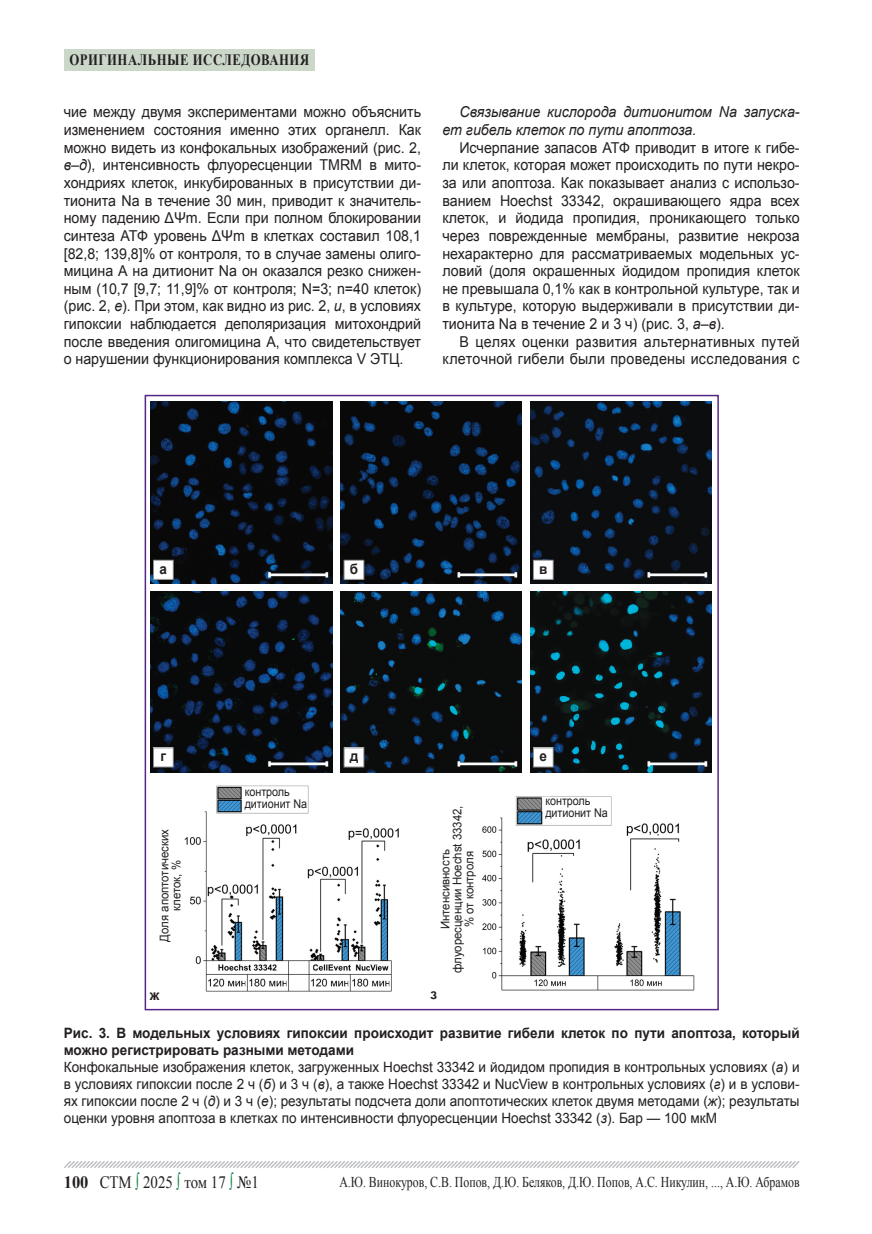
<style>
.page{position:relative;width:872px;height:1234px;background:#fff}
.page>*{position:absolute;margin:0;border:0;box-sizing:border-box;transform-origin:0 0}
.t1{font:17.4px "Times New Roman";color:#231f20;scale:.86 1}
.t2{font:700 15.75px "Times New Roman";letter-spacing:.04em;color:#231f20;scale:.81 1}
.t3{font:15px/17.7px "Arial";color:#231f20;text-align:justify;scale:.95 1}
.t4{font:15px "Times New Roman";color:#231f20;scale:.79 1}
.t5{font:italic 15px/17.7px "Arial";color:#231f20;scale:.95 1}
.t6{font:14.25px/17.1px "Arial";color:#231f20;scale:.95 1}
.t7{font:700 14.25px "Arial";color:#231f20;scale:.95 1}
.t8{font:12px/12px "Arial";color:#231f20;text-align:center;scale:.95 1}
.t9{font:12px/12px "Arial";color:#231f20;scale:.9 1}
.s1{font-style:italic}
.s2{font-weight:700}
.s3{color:#127c43}
</style>
<div class="page">
<svg style="left:64px;top:1161px;width:736px;height:7px"></svg>
<div style="left:64px;top:49px;width:251px;height:21px;background:#cbd8c9"></div>
<img style="left:151px;top:402px;width:181px;height:181px">
<img style="left:340px;top:402px;width:182px;height:181px">
<img style="left:530px;top:402px;width:181px;height:181px">
<img style="left:151px;top:591px;width:181px;height:181px">
<img style="left:340px;top:591px;width:182px;height:181px">
<img style="left:530px;top:591px;width:181px;height:181px">
<img style="left:184px;top:785px;width:215px;height:207px">
<img style="left:482px;top:796px;width:213px;height:195px">
<div style="left:153px;top:560px;width:20px;height:19px;background:#fff"></div>
<div style="left:153px;top:559px;width:21px;height:20px;border:1px solid #8b8d90"></div>
<div style="left:344px;top:560px;width:20px;height:19px;background:#fff"></div>
<div style="left:344px;top:559px;width:20px;height:20px;border:1px solid #8b8d90"></div>
<div style="left:533px;top:560px;width:20px;height:19px;background:#fff"></div>
<div style="left:533px;top:559px;width:20px;height:20px;border:1px solid #8b8d90"></div>
<div style="left:153px;top:747px;width:20px;height:19px;background:#fff"></div>
<div style="left:153px;top:747px;width:21px;height:20px;border:1px solid #8b8d90"></div>
<div style="left:344px;top:747px;width:20px;height:19px;background:#fff"></div>
<div style="left:344px;top:747px;width:20px;height:20px;border:1px solid #8b8d90"></div>
<div style="left:533px;top:747px;width:20px;height:19px;background:#fff"></div>
<div style="left:533px;top:747px;width:20px;height:20px;border:1px solid #8b8d90"></div>
<div style="left:145px;top:395px;width:574px;height:615px;border:2px solid #542685"></div>
<p class="t2" style="left:69px;top:48px;width:297px">оригинальные исследования</p>
<p class="t3" style="left:64px;top:103px;width:377px">чие между двумя экспериментами можно объяснить изменением состояния именно этих органелл. Как можно видеть из конфокальных изображений (рис. 2, <span class="s1">в</span>–<span class="s1">д</span>), интенсивность флуоресценции TMRM в мито&shy;хондриях клеток, инкубированных в присутствии ди&shy;тионита Na в течение 30 мин, приводит к значитель&shy;ному падению ΔΨm. Если при полном блокировании синтеза АТФ уровень ΔΨm в клетках составил 108,1 [82,8; 139,8]% от контроля, то в случае замены олиго&shy;мицина А на дитионит Na он оказался резко снижен&shy;ным (10,7 [9,7; 11,9]% от контроля; N=3; n=40 клеток) (рис. 2, <span class="s1">е</span>). При этом, как видно из рис. 2, <span class="s1">и</span>, в условиях гипоксии наблюдается деполяризация митохондрий после введения олигомицина А, что свидетельствует о нарушении функционирования комплекса V ЭТЦ.</p>
<p class="t5" style="left:442px;top:103px;width:377px;text-indent:17px">Связывание кислорода дитионитом Na запуска&shy;ет гибель клеток по пути апоптоза.</p>
<p class="t2" style="left:66px;top:48px;width:158px">биотехнологии</p>
<p class="t3" style="left:442px;top:139px;width:377px;text-indent:17px">Исчерпание запасов АТФ приводит в итоге к гибе&shy;ли клеток, которая может происходить по пути некро&shy;за или апоптоза. Как показывает анализ с использо&shy;ванием Hoechst 33342, окрашивающего ядра всех клеток, и йодида пропидия, проникающего только через поврежденные мембраны, развитие некроза нехарактерно для рассматриваемых модельных ус&shy;ловий (доля окрашенных йодидом пропидия клеток не превышала 0,1% как в контрольной культуре, так и в культуре, которую выдерживали в присутствии ди&shy;тионита Na в течение 2 и 3 ч) (рис. 3, <span class="s1">а</span>–<span class="s1">в</span>).</p>
<p class="t3" style="left:442px;top:333px;width:377px;text-align:right">В целях оценки развития альтернативных путей клеточной гибели были проведены исследования с</p>
<p class="t7" style="left:160px;top:559px;width:9px">а</p>
<p class="t7" style="left:350px;top:559px;width:10px">б</p>
<p class="t7" style="left:539px;top:559px;width:10px">в</p>
<p class="t7" style="left:161px;top:746px;width:7px">г</p>
<p class="t8" style="left:158px;top:941px;width:120px;rotate:-90deg">Доля апоптотических клеток, %</p>
<p class="t7" style="left:350px;top:746px;width:11px">д</p>
<p class="t7" style="left:539px;top:746px;width:9px">е</p>
<p class="t9" style="left:245px;top:785px;width:71px">контроль дитионит Na</p>
<p class="t9" style="left:545px;top:795px;width:71px">контроль дитионит Na</p>
<p class="t8" style="left:439px;top:972px;width:178px;rotate:-90deg">Интенсивность<br>флуоресценции Hoechst 33342, % от контроля</p>
<p class="t7" style="left:150px;top:985px;width:12px">ж</p>
<p class="t7" style="left:430px;top:984px;width:9px">з</p>
<p class="t6" style="left:64px;top:1024px;width:776px"><span class="s2">Рис. 3. В модельных условиях гипоксии происходит развитие гибели клеток по пути апоптоза, который можно регистрировать разными методами<br></span>Конфокальные изображения клеток, загруженных Hoechst 33342 и йодидом пропидия в контрольных условиях (<span class="s1">а</span>) и в условиях гипоксии после 2 ч (<span class="s1">б</span>) и 3 ч (<span class="s1">в</span>), а также Hoechst 33342 и NucView в контрольных условиях (<span class="s1">г</span>) и в услови&shy;ях гипоксии после 2 ч (<span class="s1">д</span>) и 3 ч (<span class="s1">е</span>); результаты подсчета доли апоптотических клеток двумя методами (<span class="s1">ж</span>); результаты оценки уровня апоптоза в клетках по интенсивности флуоресценции Hoechst 33342 (<span class="s1">з</span>). Бар — 100 мкМ</p>
<p class="t1" style="left:64px;top:1170px;width:228px"><span class="s2">100</span> СТМ <span class="s3">∫</span> 2025 <span class="s3">∫</span> том 17 <span class="s3">∫</span> №1</p>
<p class="t4" style="left:339px;top:1171px;width:584px">А.Ю. Винокуров, С.В. Попов, Д.Ю. Беляков, Д.Ю. Попов, А.С. Никулин, ..., А.Ю. Абрамов</p>
</div>
